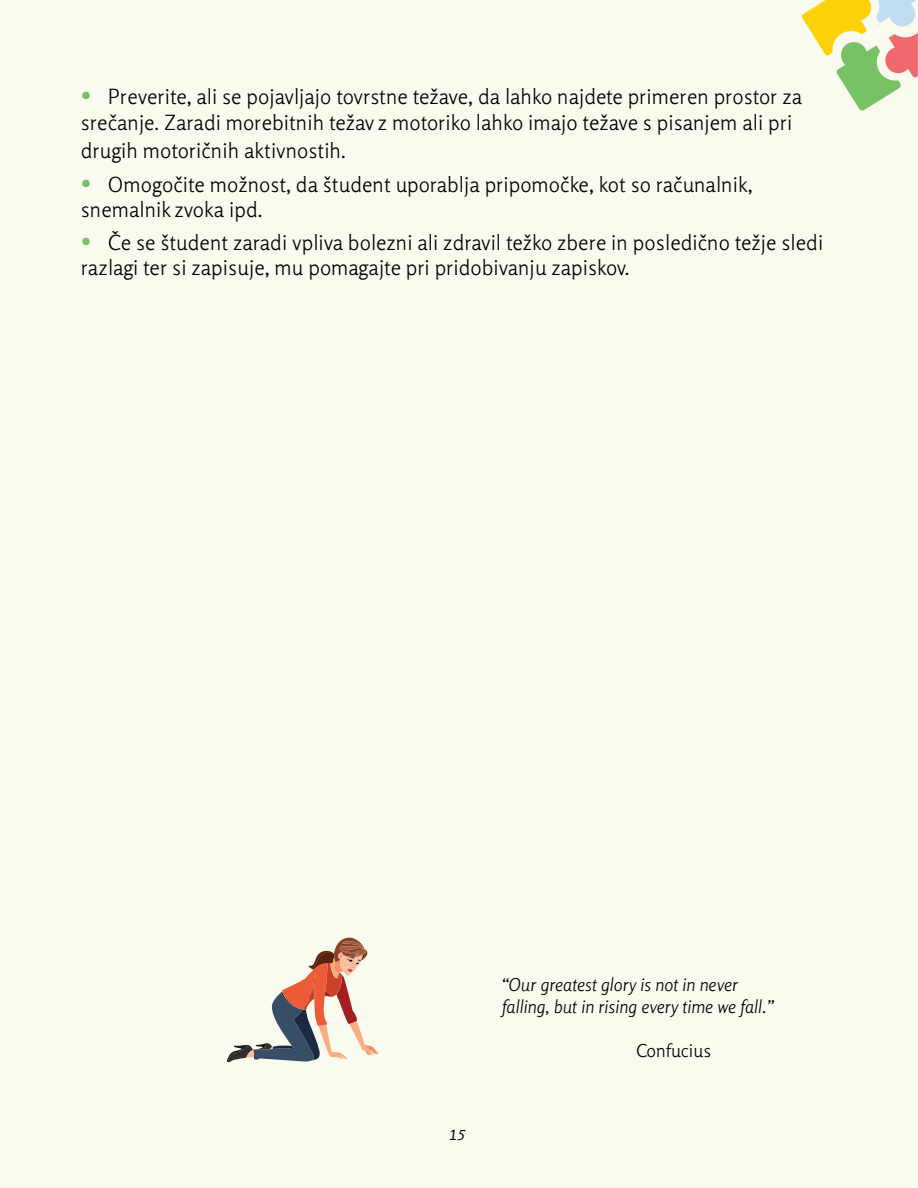
<style>
.page{position:relative;width:918px;height:1188px;background:#f8fbee}
.page>*{position:absolute;margin:0;border:0;box-sizing:border-box;transform-origin:0 0}
.t1{font:300 21px/25.2px "Rosario";color:#000}
.t2{font:italic 300 21px "Rosario";color:#000}
.t3{font:italic 300 18px/21.6px "Rosario";color:#000}
.t4{font:300 18px "Rosario";letter-spacing:-.005em;color:#000}
.s1{font-weight:700;font-size:24px;color:#76c265}
</style>
<div class="page">
<svg style="left:801px;top:0;width:117px;height:111px"></svg>
<svg style="left:227px;top:937px;width:151px;height:126px"></svg>
<p class="t1" style="left:81px;top:83px;width:723px"><span class="s1">•</span> Preverite, ali se pojavljajo tovrstne težave, da lahko najdete primeren prostor za srečanje. Zaradi morebitnih težav z motoriko lahko imajo težave s pisanjem ali pri</p>
<p class="t1" style="left:81px;top:137px;width:267px">drugih motoričnih aktivnostih.</p>
<p class="t1" style="left:81px;top:170px;width:673px"><span class="s1">•</span> Omogočite možnost, da študent uporablja pripomočke, kot so računalnik, snemalnik zvoka ipd.</p>
<p class="t1" style="left:81px;top:228px;width:744px"><span class="s1">•</span> Če se študent zaradi vpliva bolezni ali zdravil težko zbere in posledično težje sledi razlagi ter si zapisuje, mu pomagajte pri pridobivanju zapiskov.</p>
<p class="t2" style="left:449px;top:1117px;width:19px">15</p>
<p class="t3" style="left:502px;top:973px;width:275px">“Our greatest glory is not in never falling, but in rising every time we fall.”</p>
<p class="t4" style="left:636px;top:1037px;width:77px">Confucius</p>
</div>
